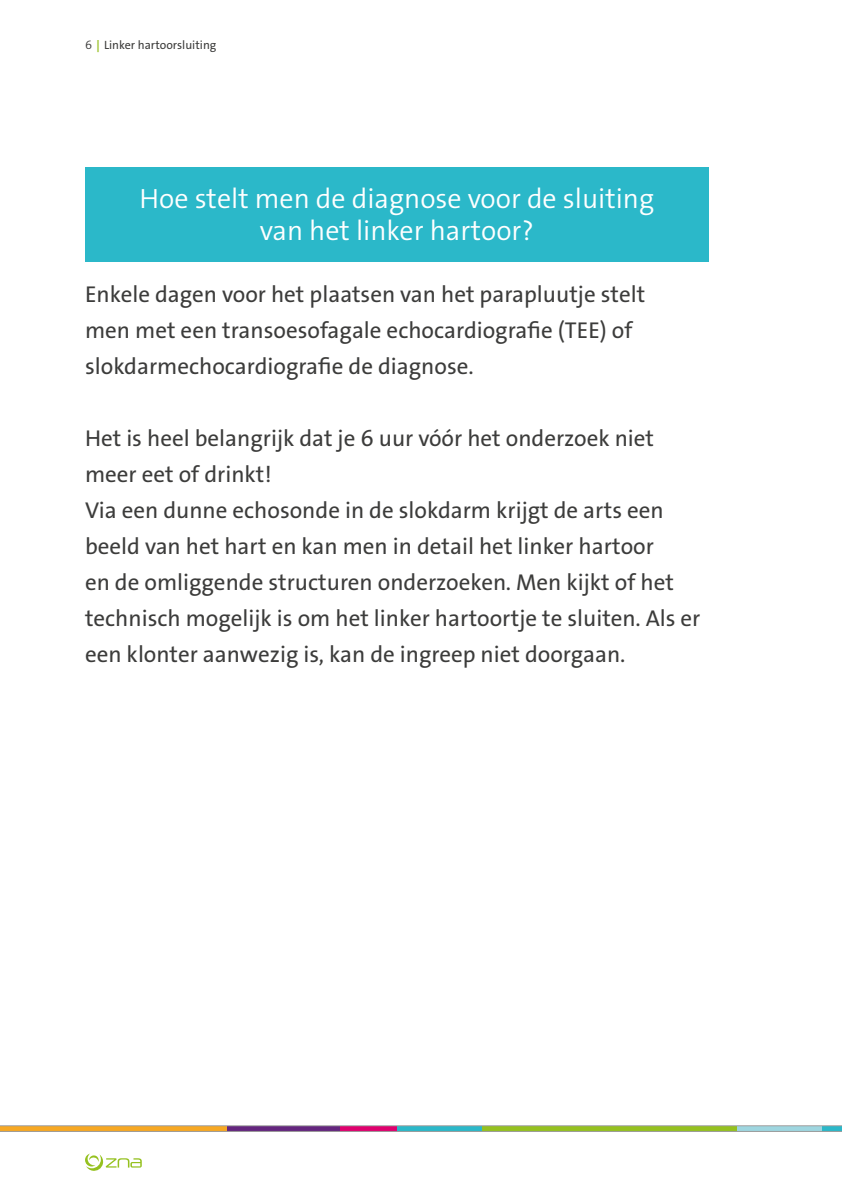
<style>
.page{position:relative;width:842px;height:1191px;background:#fff}
.page>*{position:absolute;margin:0;border:0;box-sizing:border-box;transform-origin:0 0}
.t1{font:300 28px/32px "The Sans Os F";color:#fff;text-align:center}
.t2{font:23px/36px "The Sans Os F";color:#3c3c3b}
.t3{font:12px "The Sans Os F";color:#3c3c3b}
.s1{font-weight:300}
.s2{font-weight:700;color:#a2c73a}
</style>
<div class="page">
<svg style="left:0;top:1125px;width:842px;height:6px;background:#a49e6d"></svg>
<svg style="left:85px;top:1153px;width:57px;height:17px"></svg>
<div style="left:85px;top:167px;width:624px;height:94px;background:#2bb8c9"></div>
<p class="t3" style="left:85px;top:37px;width:133px"><span class="s1">6</span><span class="s2">↕</span>Linker hartoorsluiting</p>
<p class="t1" style="left:140px;top:183px;width:516px">Hoe stelt men de diagnose voor de sluiting van het linker hartoor?</p>
<p class="t2" style="left:85px;top:276px;width:562px">Enkele dagen voor het plaatsen van het parapluutje stelt men met een transoesofagale echocardiografie (TEE) of slokdarmechocardiografie de diagnose.</p>
<p class="t2" style="left:85px;top:420px;width:617px">Het is heel belangrijk dat je 6 uur vóór het onderzoek niet meer eet of drinkt!<br>Via een dunne echosonde in de slokdarm krijgt de arts een beeld van het hart en kan men in detail het linker hartoor<br>en de omliggende structuren onderzoeken. Men kijkt of het technisch mogelijk is om het linker hartoortje te sluiten. Als er een klonter aanwezig is, kan de ingreep niet doorgaan.</p>
</div>
